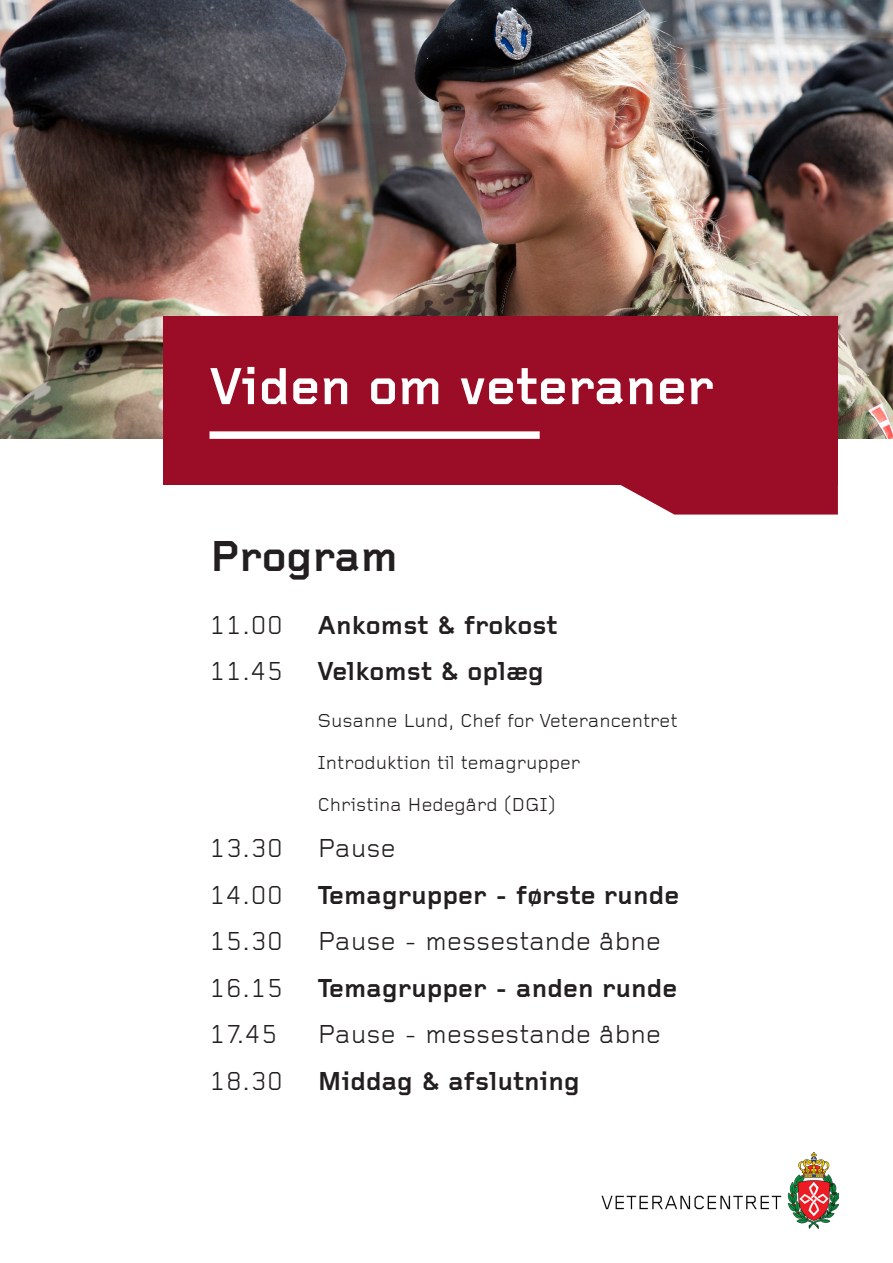
<style>
.page{position:relative;width:893px;height:1263px;background:#fff}
.page>*{position:absolute;margin:0;border:0;box-sizing:border-box;transform-origin:0 0}
.t1{font:700 54px "Foundry Gridnik";color:#fff}
.t2{font:700 45px "Foundry Gridnik";color:#231f20}
.t3{font:700 27px "Foundry Gridnik";color:#231f20}
.t4{font:27px "Foundry Gridnik";color:#231f20}
.t5{font:19.5px "Foundry Gridnik";color:#231f20}
</style>
<div class="page">
<img style="left:0;top:0;width:893px;height:438px">
<svg style="left:621px;top:485px;width:217px;height:29px;background:#a62a40"></svg>
<div style="left:163px;top:317px;width:675px;height:168px;background:#9b0d26"></div>
<div style="left:209px;top:431px;width:331px;height:8px;background:#fff"></div>
<img style="left:601px;top:1152px;width:238px;height:77px">
<p class="t1" style="left:209px;top:356px;width:507px">Viden om veteraner</p>
<p class="t2" style="left:209px;top:531px;width:190px">Program</p>
<p class="t4" style="left:209px;top:610px;width:75px">11.00</p>
<p class="t3" style="left:317px;top:610px;width:242px">Ankomst &amp; frokost</p>
<p class="t4" style="left:209px;top:656px;width:75px">11.45</p>
<p class="t3" style="left:317px;top:656px;width:228px">Velkomst &amp; oplæg</p>
<p class="t5" style="left:317px;top:709px;width:361px">Susanne Lund, Chef for Veterancentret</p>
<p class="t5" style="left:317px;top:751px;width:265px">Introduktion til temagrupper</p>
<p class="t5" style="left:317px;top:793px;width:240px">Christina Hedegård (DGI)</p>
<p class="t4" style="left:209px;top:833px;width:75px">13.30</p>
<p class="t4" style="left:317px;top:833px;width:80px">Pause</p>
<p class="t4" style="left:209px;top:880px;width:75px">14.00</p>
<p class="t3" style="left:317px;top:880px;width:363px">Temagrupper - første runde</p>
<p class="t4" style="left:209px;top:926px;width:75px">15.30</p>
<p class="t4" style="left:317px;top:926px;width:345px">Pause - messestande åbne</p>
<p class="t4" style="left:209px;top:973px;width:75px">16.15</p>
<p class="t3" style="left:317px;top:973px;width:361px">Temagrupper - anden runde</p>
<p class="t4" style="left:209px;top:1019px;width:69px">17.45</p>
<p class="t4" style="left:317px;top:1019px;width:345px">Pause - messestande åbne</p>
<p class="t4" style="left:209px;top:1066px;width:75px">18.30</p>
<p class="t3" style="left:317px;top:1066px;width:264px">Middag &amp; afslutning</p>
</div>
